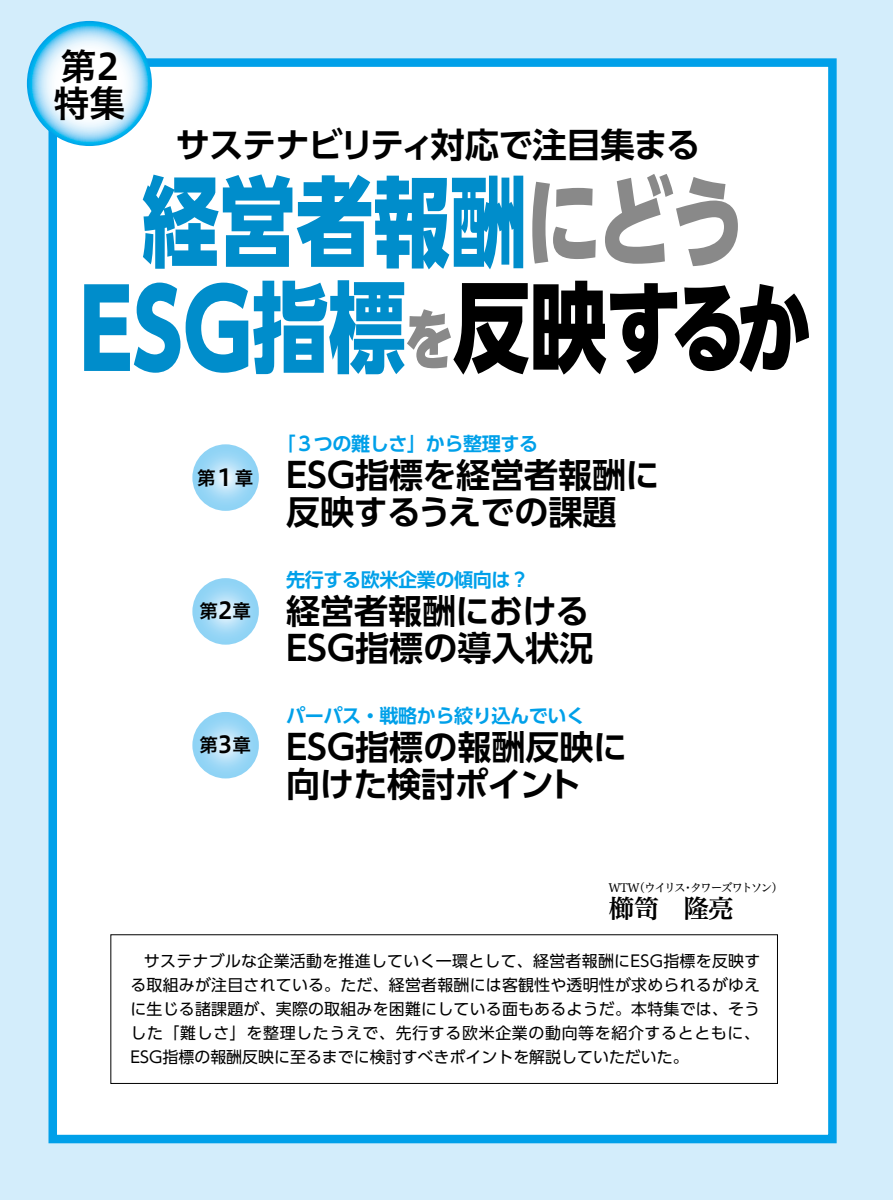
<style>
.page{position:relative;width:893px;height:1200px;background:#fff}
.page>*{position:absolute;margin:0;border:0;box-sizing:border-box;transform-origin:0 0}
.t1{font:800 98.4px/105.3px "UD Shin Go NT Pro";letter-spacing:-.01em;color:#008dcb;text-align:center;scale:.78 1}
.t2{font:36.15px/37.2px "Hiragino UD Sans F Std N W6";color:#000}
.t3{font:700 34.5px "UD Shin Go Pro De";letter-spacing:-.04em;color:#000}
.t4{font:700 34.05px/37.2px "UD Shin Go Pro De";letter-spacing:-.005em;color:#000}
.t5{font:25.5px "Hiragino UD Serif Std W6";color:#000}
.t6{font:23.25px "Hiragino UD Sans F Std W6";color:#000}
.t7{font:700 19.2px "UD Shin Go Pro De";letter-spacing:-.025em;color:#00a0e9}
.t8{font:18.6px "Hiragino UD Sans F Std W6";color:#000}
.t9{font:15.9px/24px "UD Shin Go Pro";color:#000;text-align:justify}
.t10{font:11.7px "Hiragino UD Serif Std N W4";letter-spacing:-.135em;color:#000}
.s1{color:#898989}
.s2{font-size:107.4px}
.s3{font-size:66.45px;color:#898989}
.s4{color:#000}
</style>
<div class="page">
<div style="left:0;top:0;width:893px;height:1199px;background:#d3edfb"></div>
<div style="left:53px;top:63px;width:779px;height:1075px;background:#fff"></div>
<div style="left:49px;top:58px;width:788px;height:1084px;border:9px solid #00a0e9"></div>
<svg style="left:27px;top:21px;width:125px;height:125px"></svg>
<svg style="left:192px;top:444px;width:67px;height:66px;background:#a5dbf6"></svg>
<svg style="left:192px;top:578px;width:67px;height:66px;background:#a4dbf6"></svg>
<svg style="left:192px;top:711px;width:67px;height:67px;background:#a5dbf7"></svg>
<h2 class="t2" style="left:53px;top:46px;width:74px">第2特集</h2>
<h3 class="t3" style="left:175px;top:117px;width:527px">サステナビリティ対応で注目集まる</h3>
<h1 class="t1" style="left:80px;top:167px;width:941px">経営者報酬<span class="s1">にどう<br></span><span class="s2">ESG</span>指標<span class="s3">を</span><span class="s4">反映するか</span></h1>
<h3 class="t6" style="left:214px;top:459px;width:25px">１</h3>
<p class="t8" style="left:197px;top:463px;width:20px">第</p>
<p class="t8" style="left:235px;top:463px;width:20px">章</p>
<h3 class="t6" style="left:218px;top:592px;width:16px">2</h3>
<p class="t8" style="left:232px;top:597px;width:20px">章</p>
<p class="t8" style="left:200px;top:597px;width:20px">第</p>
<h3 class="t6" style="left:218px;top:726px;width:16px">3</h3>
<p class="t8" style="left:232px;top:730px;width:20px">章</p>
<p class="t8" style="left:200px;top:730px;width:20px">第</p>
<p class="t7" style="left:277px;top:428px;width:263px">「３つの難しさ」から整理する</p>
<h3 class="t4" style="left:280px;top:455px;width:381px">ＥＳＧ指標を経営者報酬に反映するうえでの課題</h3>
<p class="t7" style="left:286px;top:563px;width:244px">先行する欧米企業の傾向は?</p>
<h3 class="t4" style="left:280px;top:591px;width:315px">経営者報酬における<br>ＥＳＧ指標の導入状況</h3>
<p class="t7" style="left:286px;top:699px;width:300px">パーパス・戦略から絞り込んでいく</p>
<h3 class="t4" style="left:280px;top:727px;width:349px">ＥＳＧ指標の報酬反映に向けた検討ポイント</h3>
<p class="t10" style="left:633px;top:878px;width:152px">（ウイリスタワーズワトソン(</p>
<p class="t10" style="left:609px;top:878px;width:32px">WTW</p>
<h3 class="t5" style="left:609px;top:888px;width:127px">櫛笥　隆亮</h3>
<p class="t10" style="left:682px;top:878px;width:13px">・</p>
<p class="t9" style="left:130px;top:948px;width:631px;text-indent:14px">サステナブルな企業活動を推進していく一環として、経営者報酬にESG指標を反映する取組みが注目されている。ただ、経営者報酬には客観性や透明性が求められるがゆえに生じる諸課題が、実際の取組みを困難にしている面もあるようだ。本特集では、そうした「難しさ」を整理したうえで、先行する欧米企業の動向等を紹介するとともに、ESG指標の報酬反映に至るまでに検討すべきポイントを解説していただいた。</p>
</div>
